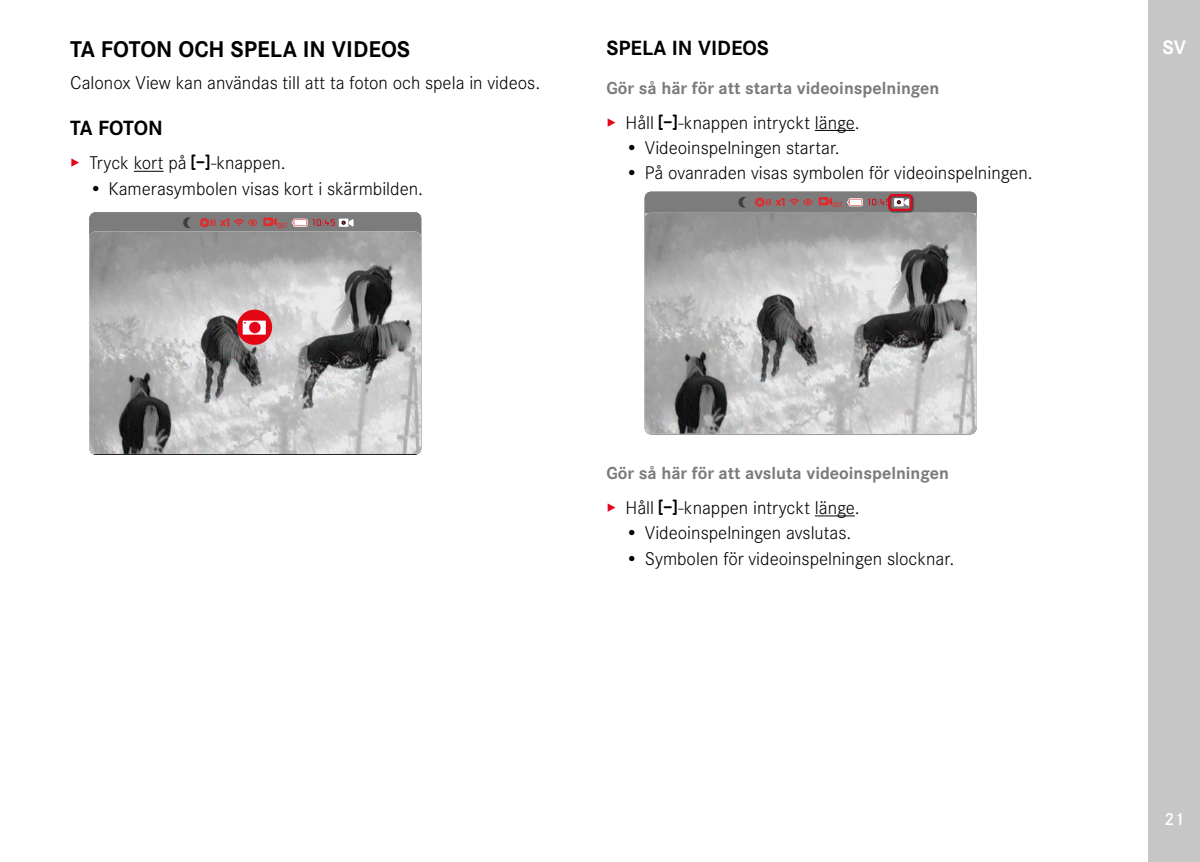
<style>
.page{position:relative;width:1200px;height:862px;background:#fff}
.page>*{position:absolute;margin:0;border:0;box-sizing:border-box;transform-origin:0 0}
.t1{font:700 23.62px "Corporate S";color:#000}
.t2{font:700 21.38px "Corporate S";color:#000}
.t3{font:700 20.25px "Corporate S";color:#fff}
.t4{font:300 19.12px "Corporate S";color:#000}
.t5{font:700 18px "Corporate S";color:#7c7b7b}
.t6{font:600 18px "Corporate S";color:#fff}
.t7{font:6.3px "LG1055";color:#e6272a;scale:.88 1}
.s1{color:#e3051b}
.s2{font-family:"LG1054";font-weight:400;font-size:16.88px}
</style>
<div class="page">
<div style="left:1148px;top:0;width:51px;height:861px;background:#c6c6c6"></div>
<svg style="left:134px;top:171px;width:29px;height:1px"></svg>
<div style="left:89px;top:212px;width:332px;height:21px;background:#7c7c7c"></div>
<svg style="left:183px;top:217px;width:8px;height:11px"></svg>
<svg style="left:200px;top:218px;width:44px;height:9px"></svg>
<div style="left:248px;top:219px;width:9px;height:7px;border:1px solid #e6272a;border-radius:50%"></div>
<svg style="left:263px;top:217px;width:13px;height:9px"></svg>
<div style="left:339px;top:218px;width:9px;height:9px;background:#fff"></div>
<svg style="left:341px;top:219px;width:12px;height:7px"></svg>
<svg style="left:292px;top:218px;width:43px;height:9px"></svg>
<img style="left:89px;top:231px;width:332px;height:222px">
<div style="left:237px;top:309px;width:35px;height:35px;background:#e30613;border-radius:50%"></div>
<div style="left:242px;top:320px;width:24px;height:14px;background:#fff"></div>
<svg style="left:232px;top:310px;width:14px;height:13px"></svg>
<div style="left:249px;top:321px;width:11px;height:12px;background:#e3051b;border-radius:50%"></div>
<hr style="left:814px;top:130px;width:40px;height:1px;background:#000">
<hr style="left:814px;top:515px;width:40px;height:1px;background:#000">
<div style="left:644px;top:192px;width:332px;height:21px;background:#7c7c7c"></div>
<svg style="left:738px;top:197px;width:8px;height:10px"></svg>
<svg style="left:755px;top:197px;width:44px;height:10px"></svg>
<div style="left:803px;top:199px;width:9px;height:6px;border:1px solid #e6272a;border-radius:50%"></div>
<svg style="left:818px;top:197px;width:13px;height:8px"></svg>
<svg style="left:847px;top:198px;width:40px;height:8px"></svg>
<img style="left:644px;top:213px;width:332px;height:220px">
<div style="left:887px;top:194px;width:27px;height:18px;background:#000;opacity:.5"></div>
<div style="left:887px;top:194px;width:25px;height:17px;border:2px solid #e3051b;border-radius:3px"></div>
<p class="t1" style="left:70px;top:30px;width:341px">TA FOTON OCH SPELA IN VIDEOS</p>
<p class="t4" style="left:70px;top:69px;width:471px">Calonox View kan användas till att ta foton och spela in videos.</p>
<p class="t2" style="left:70px;top:111px;width:94px">TA FOTON</p>
<p class="t4" style="left:70px;top:150px;width:217px"><span class="s1">▸</span> Tryck kort på <span class="s2">[-]</span>-knappen.</p>
<p class="t4" style="left:89px;top:175px;width:335px">• Kamerasymbolen visas kort i skärmbilden.</p>
<p class="t7" style="left:277px;top:221px;width:13px">OUT</p>
<p class="t2" style="left:606px;top:31px;width:164px">SPELA IN VIDEOS</p>
<p class="t5" style="left:606px;top:73px;width:334px">Gör så här för att starta videoinspelningen</p>
<p class="t4" style="left:606px;top:109px;width:255px"><span class="s1">▸</span> Håll <span class="s2">[-]</span>-knappen intryckt länge.</p>
<p class="t4" style="left:625px;top:134px;width:216px">• Videoinspelningen startar.</p>
<p class="t4" style="left:625px;top:159px;width:409px">• På ovanraden visas symbolen för videoinspelningen.</p>
<p class="t7" style="left:832px;top:201px;width:13px">OUT</p>
<p class="t5" style="left:606px;top:459px;width:344px">Gör så här för att avsluta videoinspelningen</p>
<p class="t4" style="left:606px;top:494px;width:255px"><span class="s1">▸</span> Håll <span class="s2">[-]</span>-knappen intryckt länge.</p>
<p class="t4" style="left:625px;top:519px;width:227px">• Videoinspelningen avslutas.</p>
<p class="t4" style="left:625px;top:544px;width:330px">• Symbolen för videoinspelningen slocknar.</p>
<p class="t3" style="left:1162px;top:32px;width:25px">SV</p>
<p class="t6" style="left:1163px;top:805px;width:21px">21</p>
</div>
